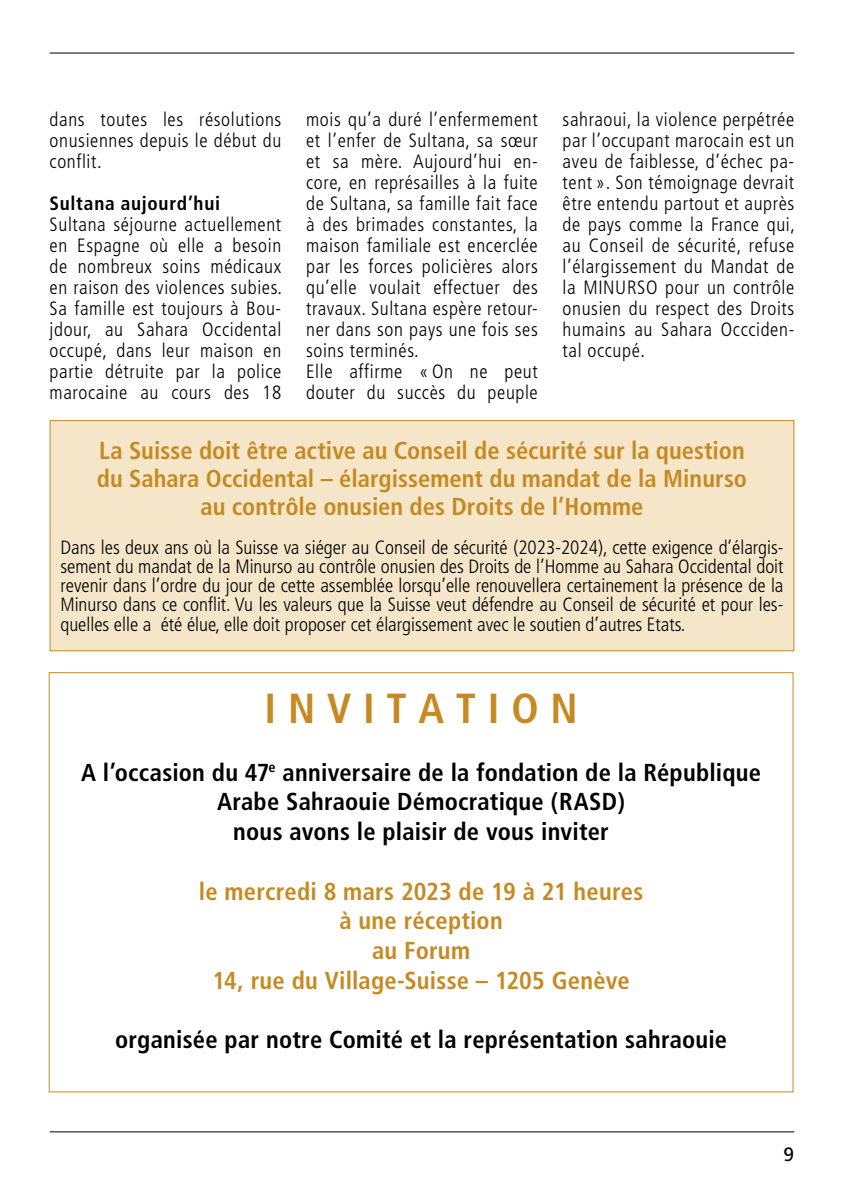
<style>
.page{position:relative;width:844px;height:1191px;background:#fff}
.page>*{position:absolute;margin:0;border:0;box-sizing:border-box;transform-origin:0 0}
.t1{font:700 condensed 42px "Frutiger";color:#c78a22}
.t2{font:700 condensed 24.5px/29.8px "Frutiger";color:#c78a22;text-align:center}
.t3{font:700 condensed 24.5px/29.8px "Frutiger";letter-spacing:.01em;color:#000;text-align:center}
.t4{font:300 condensed 19.25px/21px "Frutiger";letter-spacing:.03em;color:#000;text-align:justify}
.t5{font:700 condensed 19.25px "Frutiger";letter-spacing:.035em;color:#000}
.t6{font:19.25px "Frutiger";color:#000}
</style>
<div class="page">
<hr style="left:50px;top:1131px;width:744px;height:1px;background:#000">
<hr style="left:50px;top:53px;width:744px;height:1px;background:#000">
<div style="left:50px;top:420px;width:743px;height:231px;background:#f6e6c9"></div>
<div style="left:50px;top:420px;width:744px;height:231px;border:1px solid #c78a22"></div>
<p class="t4" style="left:306px;top:109px;width:233px;text-align:left">mois qu’a duré l’enfermement et l’enfer de Sultana, sa sœur et sa mère. Aujourd’hui en&shy;core, en représailles à la fuite de Sultana, sa famille fait face à des brimades constantes, la maison familiale est encerclée par les forces policières alors qu’elle voulait effectuer des travaux. Sultana espère retour&shy;ner dans son pays une fois ses soins terminés.<br>Elle affirme « On ne peut douter du succès du peuple</p>
<p class="t4" style="left:562px;top:109px;width:234px">sahraoui, la violence perpétrée par l’occupant marocain est un aveu de faiblesse, d’échec pa&shy;tent ». Son témoignage devrait être entendu partout et auprès de pays comme la France qui, au Conseil de sécurité, refuse l’élargissement du Mandat de la MINURSO pour un contrôle onusien du respect des Droits humains au Sahara Occciden&shy;tal occupé.</p>
<p class="t2" style="left:97px;top:437px;width:651px;line-height:28px">La Suisse doit être active au Conseil de sécurité sur la question du Sahara Occidental – élargissement du mandat de la Minurso au contrôle onusien des Droits de l’Homme</p>
<p class="t4" style="left:60px;top:537px;width:724px;line-height:19.2px">Dans les deux ans où la Suisse va siéger au Conseil de sécurité (2023-2024), cette exigence d’élargis&shy;sement du mandat de la Minurso au contrôle onusien des Droits de l’Homme au Sahara Occidental doit revenir dans l’ordre du jour de cette assemblée lorsqu’elle renouvellera certainement la présence de la Minurso dans ce conflit. Vu les valeurs que la Suisse veut défendre au Conseil de sécurité et pour les&shy;quelles elle a été élue, elle doit proposer cet élargissement avec le soutien d’autres Etats.</p>
<p class="t4" style="left:50px;top:109px;width:233px">dans toutes les résolutions onusiennes depuis le début du conflit.</p>
<p class="t5" style="left:50px;top:192px;width:172px">Sultana aujourd’hui</p>
<p class="t4" style="left:50px;top:214px;width:234px">Sultana séjourne actuellement en Espagne où elle a besoin de nombreux soins médicaux en raison des violences subies.<br>Sa famille est toujours à Bou&shy;jdour, au Sahara Occidental occupé, dans leur maison en partie détruite par la police marocaine au cours des 18</p>
<h1 class="t1" style="left:264px;top:683px;width:314px">I N V I T A T I O N</h1>
<p class="t3" style="left:81px;top:757px;width:681px">A l’occasion du 47<sup>e</sup> anniversaire de la fondation de la République<br>Arabe Sahraouie Démocratique (RASD)<br>nous avons le plaisir de vous inviter</p>
<p class="t2" style="left:199px;top:876px;width:446px">le mercredi 8 mars 2023 de 19 à 21 heures à une réception<br>au Forum<br>14, rue du Village-Suisse – 1205 Genève</p>
<p class="t3" style="left:115px;top:1025px;width:613px">organisée par notre Comité et la représentation sahraouie</p>
<p class="t6" style="left:783px;top:1142px;width:12px">9</p>
</div>
